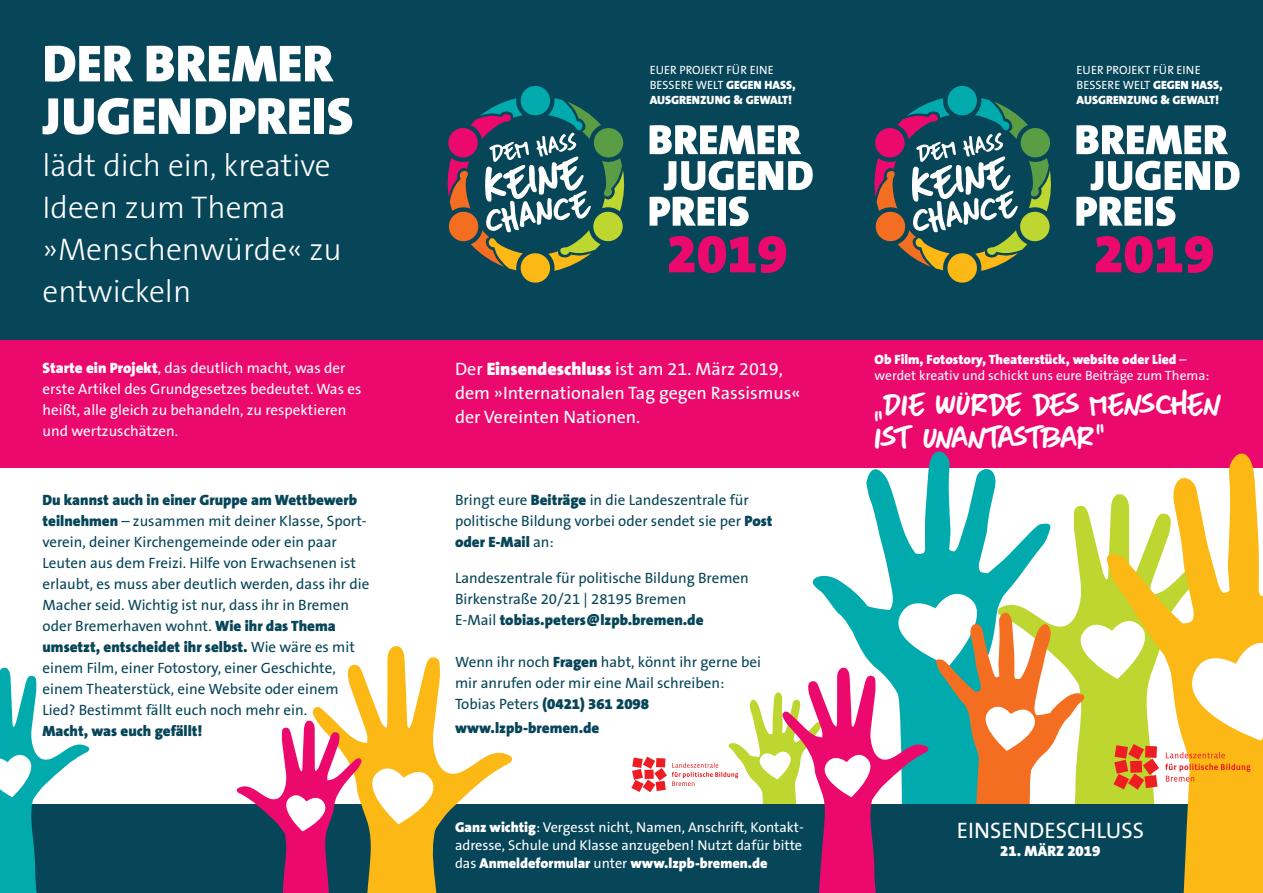
<style>
.page{position:relative;width:1263px;height:893px;background:#fff}
.page>*{position:absolute;margin:0;border:0;box-sizing:border-box;transform-origin:0 0}
.t1{font:900 54.75px "The Sans B9";color:#ec096d}
.t2{font:900 52.5px/52.5px "The Sans B9";color:#fff}
.t3{font:33px/33px "DK More Or Less";letter-spacing:-.05em;color:#fff}
.t4{font:300 31.5px/42px "The Sans B3";color:#fff}
.t5{font:22.5px "The Sans B5 Plain";color:#fff}
.t6{font:18px/24px "The Sans B5 Plain";color:#fff}
.t7{font:15px/21px "The Sans B5 Plain";color:#074559}
.t8{font:900 15px/24px "The Sans B9";color:#074559}
.t9{font:15px/21px "The Sans B5 Plain";color:#fff}
.t10{font:900 15px "The Sans B9";color:#fff}
.t11{font:14.25px/18px "The Sans B5 Plain";color:#fff}
.t12{font:900 14.25px "The Sans B9";color:#fff}
.t13{font:13.5px "The Sans B5 Plain";color:#fff}
.t14{font:900 13.5px "The Sans B9";color:#fff}
.t15{font:12px/15px "The Sans B5 Plain";color:#fff}
.t16{font:900 12px "The Sans B9";color:#fff}
.s1{font-family:"The Sans B9";font-weight:900}
.s2{font-family:"The Sans B5 Plain";font-weight:400}
</style>
<div class="page">
<div style="left:0;top:0;width:1263px;height:340px;background:#074559"></div>
<div style="left:0;top:340px;width:1263px;height:128px;background:#ec096d"></div>
<svg style="left:812px;top:451px;width:184px;height:137px"></svg>
<svg style="left:996px;top:505px;width:111px;height:83px"></svg>
<div style="left:0;top:805px;width:1263px;height:88px;background:#074559"></div>
<svg style="left:874px;top:86px;width:177px;height:197px"></svg>
<svg style="left:1076px;top:196px;width:99px;height:30px"></svg>
<svg style="left:1091px;top:161px;width:148px;height:29px"></svg>
<svg style="left:1076px;top:125px;width:152px;height:29px"></svg>
<svg style="left:447px;top:86px;width:178px;height:197px"></svg>
<svg style="left:650px;top:196px;width:99px;height:30px"></svg>
<svg style="left:664px;top:161px;width:149px;height:29px"></svg>
<svg style="left:650px;top:125px;width:151px;height:29px"></svg>
<svg style="left:1107px;top:453px;width:152px;height:135px"></svg>
<svg style="left:0;top:668px;width:90px;height:225px"></svg>
<svg style="left:312px;top:646px;width:201px;height:164px"></svg>
<svg style="left:236px;top:721px;width:214px;height:172px"></svg>
<svg style="left:631px;top:588px;width:632px;height:305px"></svg>
<h2 class="t2" style="left:43px;top:39px;width:312px">DER BREMER<br>JUGENDPREIS</h2>
<h3 class="t4" style="left:43px;top:145px;width:301px">lädt dich ein, kreative<br>Ideen zum Thema »Menschenwürde« zu entwickeln</h3>
<p class="t9" style="left:43px;top:357px;width:320px"><span class="s1">Starte ein Projekt</span>, das deutlich macht, was der erste Artikel des Grundgesetzes bedeutet. Was es heißt, alle gleich zu behandeln, zu respektieren und wertzuschätzen.</p>
<p class="t8" style="left:43px;top:489px;width:316px">Du kannst auch in einer Gruppe am Wettbewerb</p>
<p class="t7" style="left:43px;top:511px;width:328px"><span class="s1">teilnehmen</span> – zusammen mit deiner Klasse, Sport&shy;verein, deiner Kirchengemeinde oder ein paar Leuten aus dem Freizi. Hilfe von Erwachsenen ist erlaubt, es muss aber deutlich werden, dass ihr die Macher seid. Wichtig ist nur, dass ihr in Bremen oder Bremerhaven wohnt. <span class="s1">Wie ihr das Thema</span></p>
<p class="t8" style="left:43px;top:636px;width:314px">umsetzt, entscheidet ihr selbst. <span class="s2">Wie wäre es mit</span></p>
<p class="t7" style="left:43px;top:658px;width:297px">einem Film, einer Fotostory, einer Geschichte, einem Theaterstück, eine Website oder einem<br>Lied? Bestimmt fällt euch noch mehr ein.</p>
<p class="t8" style="left:43px;top:720px;width:161px">Macht, was euch gefällt!</p>
<p class="t15" style="left:650px;top:63px;width:148px">EUER PROJEKT FÜR EINE<br>BESSERE WELT <span class="s1">GEGEN HASS,</span></p>
<p class="t16" style="left:650px;top:94px;width:144px">AUSGRENZUNG &amp; GEWALT!</p>
<p class="t15" style="left:1076px;top:63px;width:148px">EUER PROJEKT FÜR EINE<br>BESSERE WELT <span class="s1">GEGEN HASS,</span></p>
<p class="t16" style="left:1076px;top:94px;width:144px">AUSGRENZUNG &amp; GEWALT!</p>
<h1 class="t1" style="left:667px;top:224px;width:122px">2019</h1>
<h1 class="t1" style="left:1094px;top:224px;width:122px">2019</h1>
<p class="t14" style="left:874px;top:352px;width:314px">Ob Film, Fotostory, Theaterstück, website oder Lied <span class="s2">–</span></p>
<p class="t6" style="left:455px;top:357px;width:329px">Der <span class="s1">Einsendeschluss</span> ist am 21. März 2019,</p>
<p class="t13" style="left:874px;top:369px;width:336px">werdet kreativ und schickt uns eure Beiträge zum Thema:</p>
<p class="t6" style="left:455px;top:381px;width:347px">dem »Internationalen Tag gegen Rassismus« der Vereinten Nationen.</p>
<h3 class="t3" style="left:874px;top:388px;width:348px">„DIE WÜRDE DES MENSCHEN<br>IST UNANTASTBAR”</h3>
<p class="t7" style="left:455px;top:490px;width:319px">Bringt eure <span class="s1">Beiträge</span> in die Landeszentrale für politische Bildung vorbei oder sendet sie per <span class="s1">Post</span></p>
<p class="t8" style="left:455px;top:531px;width:100px">oder E-Mail <span class="s2">an:</span></p>
<p class="t7" style="left:455px;top:568px;width:295px">Landeszentrale für politische Bildung Bremen<br>Birkenstraße 20/21 | 28195 Bremen</p>
<p class="t8" style="left:455px;top:609px;width:250px"><span class="s2">E-Mail</span> tobias.peters@lzpb.bremen.de</p>
<p class="t7" style="left:455px;top:652px;width:307px">Wenn ihr noch <span class="s1">Fragen</span> habt, könnt ihr gerne bei mir anrufen oder mir eine Mail schreiben:</p>
<p class="t8" style="left:455px;top:693px;width:196px"><span class="s2">Tobias Peters</span> (0421) 361 2098 www.lzpb-bremen.de</p>
<p class="t11" style="left:455px;top:819px;width:350px"><span class="s1">Ganz wichtig</span>: Vergesst nicht, Namen, Anschrift, Kontakt&shy;adresse, Schule und Klasse anzugeben! Nutzt dafür bitte</p>
<p class="t12" style="left:455px;top:856px;width:314px"><span class="s2">das</span> Anmeldeformular <span class="s2">unter</span> www.lzpb-bremen.de</p>
<h3 class="t5" style="left:957px;top:819px;width:189px">EINSENDESCHLUSS</h3>
<p class="t10" style="left:1000px;top:843px;width:102px">21. MÄRZ 2019</p>
</div>
